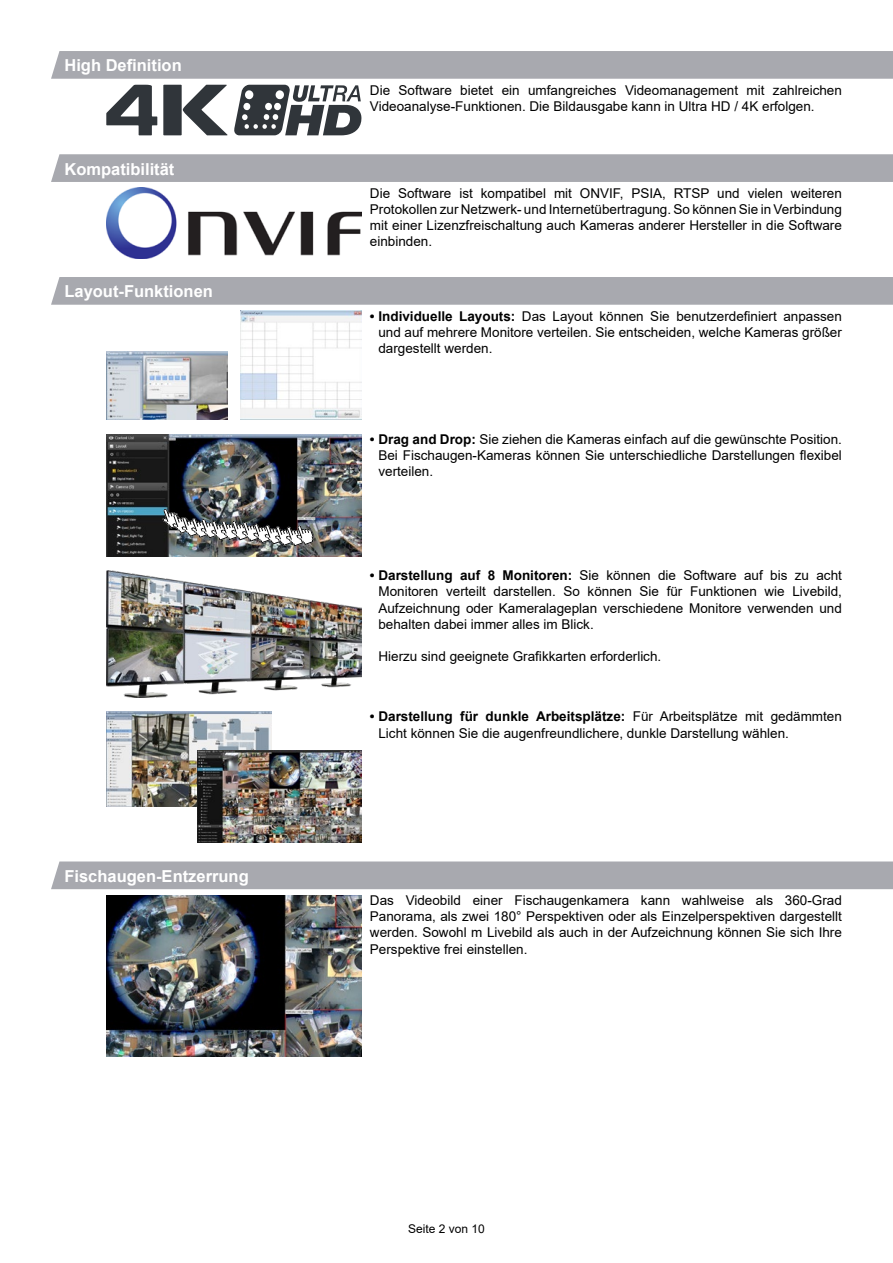
<style>
.page{position:relative;width:893px;height:1263px;background:#fff}
.page>*{position:absolute;margin:0;border:0;box-sizing:border-box;transform-origin:0 0}
.t1{font:700 16.5px "Arial";color:#fff}
.t2{font:13.5px/16.2px "Arial";color:#000;text-align:justify}
.t3{font:12px "Arial";color:#000}
.s1{font-weight:700}
</style>
<div class="page">
<div style="left:51px;top:51px;width:842px;height:28px;background:#a8a9af"></div>
<svg style="left:234px;top:85px;width:128px;height:50px"></svg>
<svg style="left:106px;top:85px;width:51px;height:50px"></svg>
<svg style="left:163px;top:85px;width:65px;height:50px"></svg>
<div style="left:51px;top:154px;width:842px;height:28px;background:#a8a9af"></div>
<img style="left:106px;top:188px;width:255px;height:70px">
<div style="left:51px;top:277px;width:842px;height:28px;background:#a8a9af"></div>
<img style="left:106px;top:352px;width:121px;height:68px">
<img style="left:241px;top:311px;width:120px;height:109px">
<img style="left:106px;top:434px;width:255px;height:122px">
<img style="left:162px;top:509px;width:151px;height:37px">
<img style="left:106px;top:570px;width:255px;height:127px">
<img style="left:106px;top:711px;width:165px;height:96px">
<img style="left:198px;top:750px;width:163px;height:92px">
<div style="left:51px;top:861px;width:842px;height:28px;background:#a8a9af"></div>
<img style="left:106px;top:895px;width:255px;height:161px">
<p class="t1" style="left:64px;top:54px;width:119px">High Definition</p>
<p class="t1" style="left:64px;top:157px;width:112px">Kompatibilität</p>
<p class="t1" style="left:64px;top:280px;width:150px">Layout-Funktionen</p>
<p class="t1" style="left:64px;top:864px;width:186px">Fischaugen-Entzerrung</p>
<p class="t2" style="left:370px;top:82px;width:473px">Die Software bietet ein umfangreiches Videomanagement mit zahlreichen<br>Videoanalyse-Funktionen. Die Bildausgabe kann in Ultra HD / 4K erfolgen.</p>
<p class="t2" style="left:370px;top:185px;width:473px">Die Software ist kompatibel mit ONVIF, PSIA, RTSP und vielen weiteren Protokollen zur Netzwerk- und Internetübertragung. So können Sie in Verbindung mit einer Lizenzfreischaltung auch Kameras anderer Hersteller in die Software einbinden.</p>
<p class="t2" style="left:378px;top:308px;width:465px;text-indent:-9px"><span class="s1">• Individuelle Layouts:</span> Das Layout können Sie benutzerdefiniert anpassen und auf mehrere Monitore verteilen. Sie entscheiden, welche Kameras größer dargestellt werden.</p>
<p class="t2" style="left:378px;top:431px;width:465px;text-indent:-9px"><span class="s1">• Drag and Drop:</span> Sie ziehen die Kameras einfach auf die gewünschte Position.<br>Bei Fischaugen-Kameras können Sie unterschiedliche Darstellungen flexibel verteilen.</p>
<p class="t2" style="left:378px;top:567px;width:465px;text-indent:-9px"><span class="s1">• Darstellung auf 8 Monitoren:</span> Sie können die Software auf bis zu acht Monitoren verteilt darstellen. So können Sie für Funktionen wie Livebild, Aufzeichnung oder Kameralageplan verschiedene Monitore verwenden und behalten dabei immer alles im Blick.</p>
<p class="t2" style="left:378px;top:648px;width:284px">Hierzu sind geeignete Grafikkarten erforderlich.</p>
<p class="t2" style="left:378px;top:708px;width:465px;text-indent:-9px"><span class="s1">• Darstellung für dunkle Arbeitsplätze:</span> Für Arbeitsplätze mit gedämmten<br>Licht können Sie die augenfreundlichere, dunkle Darstellung wählen.</p>
<p class="t2" style="left:370px;top:892px;width:473px">Das Videobild einer Fischaugenkamera kann wahlweise als 360-Grad Panorama, als zwei 180° Perspektiven oder als Einzelperspektiven dargestellt werden. Sowohl m Livebild als auch in der Aufzeichnung können Sie sich Ihre Perspektive frei einstellen.</p>
<p class="t3" style="left:408px;top:1220px;width:78px">Seite 2 von 10</p>
</div>
